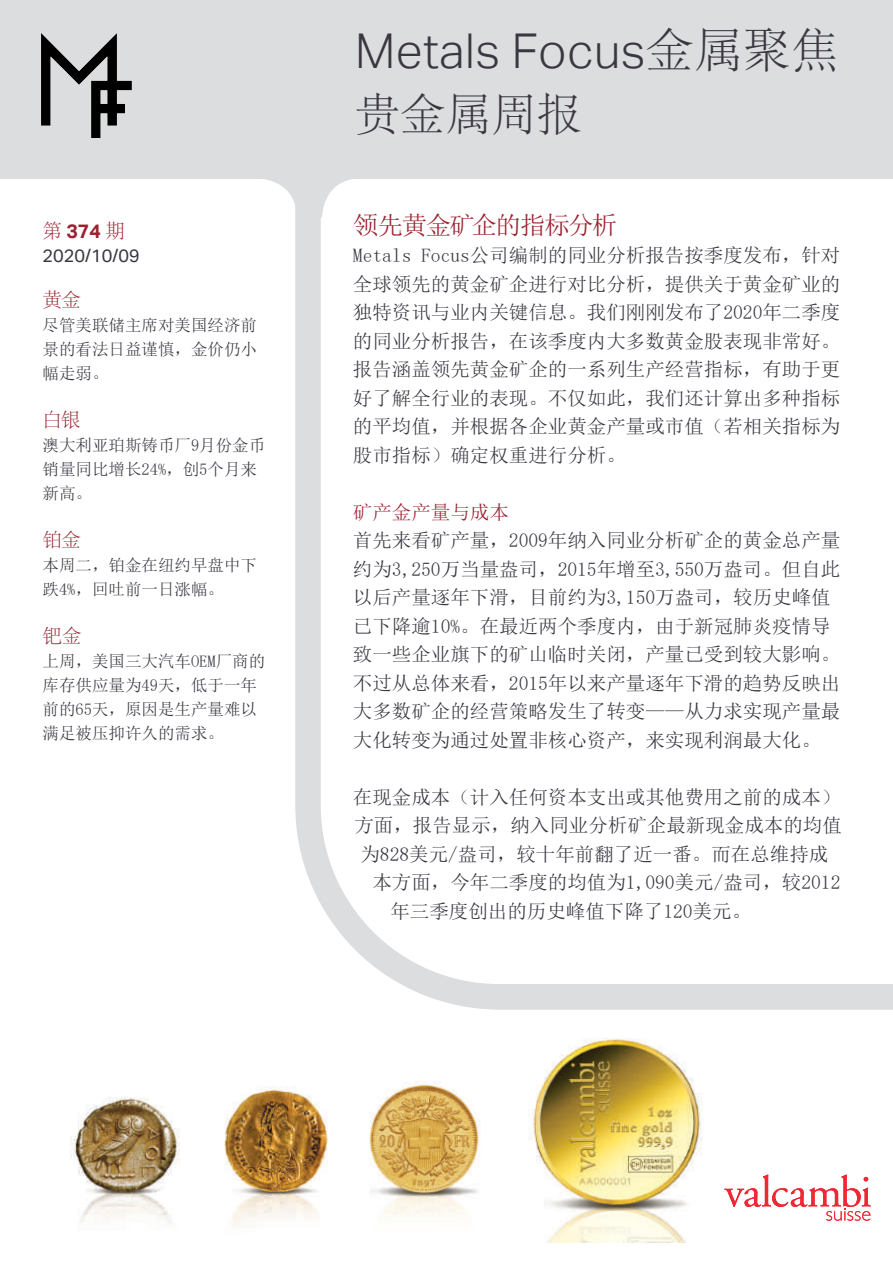
<style>
.page{position:relative;width:893px;height:1263px;background:#fff}
.page>*{position:absolute;margin:0;border:0;box-sizing:border-box;transform-origin:0 0}
.t1{font:300 54px "Aktiv Grotesk";letter-spacing:.01em;color:#3a3741}
.t2{font:300 48px "Aktiv Grotesk";letter-spacing:.01em;color:#3a3741}
.t3{font:300 45px "Adobe Song Std";letter-spacing:.01em;color:#3a3741}
.Chapter_Title{font:25.05px "Sim Sun";letter-spacing:-.06em;color:#9d2130}
.Main{font:300 19.5px "Adobe Song Std";letter-spacing:-.02em;color:#9d2130}
.Date{font:700 19.5px "Aktiv Grotesk";color:#9d2130}
.Chapter_Title-2{font:19.35px/28.5px "Sim Sun";color:#3a3741;text-align:justify}
.Chapter_Title-3{font:19.35px "Sim Sun";color:#9d2130}
.Date-2{font:18px "Aktiv Grotesk";color:#3a3741}
.Main-2{font:16.5px/24px "Sim Sun";color:#3a3741}
.s1{font-family:"Adobe Song Std";font-weight:300}
.s2{font-family:"Adobe Song Std"}
</style>
<div class="page">
<img style="left:70px;top:1097px;width:110px;height:126px">
<img style="left:224px;top:1087px;width:104px;height:139px">
<img style="left:369px;top:1082px;width:111px;height:135px">
<img style="left:529px;top:1038px;width:173px;height:204px">
<svg style="left:724px;top:1174px;width:147px;height:47px"></svg>
<svg style="left:295px;top:218px;width:598px;height:791px"></svg>
<div style="left:0;top:0;width:893px;height:179px;background:#dcdddf"></div>
<img style="left:41px;top:34px;width:90px;height:103px">
<svg style="left:257px;top:137px;width:104px;height:81px"></svg>
<p class="Date" style="left:43px;top:220px;width:84px"><span class="s1">第</span> 374 <span class="s1">期</span></p>
<p class="Date-2" style="left:43px;top:245px;width:99px">2020/10/09</p>
<p class="Main" style="left:43px;top:289px;width:40px">黄金</p>
<p class="Main-2" style="left:43px;top:313px;width:216px;text-align:justify">尽管美联储主席对美国经济前景的看法日益谨慎，金价仍小幅走弱。</p>
<p class="Main" style="left:43px;top:409px;width:40px">白银</p>
<p class="Main-2" style="left:43px;top:433px;width:224px">澳大利亚珀斯铸币厂9月份金币销量同比增长24%，创5个月来新高。</p>
<p class="Main" style="left:43px;top:529px;width:40px">铂金</p>
<p class="Main-2" style="left:43px;top:553px;width:216px">本周二，铂金在纽约早盘中下跌4%，回吐前一日涨幅。</p>
<p class="Main" style="left:43px;top:625px;width:41px">钯金</p>
<p class="Main-2" style="left:43px;top:649px;width:224px">上周，美国三大汽车OEM厂商的库存供应量为49天，低于一年前的65天，原因是生产量难以满足被压抑许久的需求。</p>
<h2 class="t2" style="left:355px;top:24px;width:486px">Metals Focus<span class="s2">金属聚焦</span></h2>
<h3 class="t3" style="left:355px;top:91px;width:228px">贵金属周报</h3>
<h1 class="t1" style="left:358px;top:22px;width:328px">Metals Focus</h1>
<p class="Chapter_Title" style="left:353px;top:212px;width:266px">领先黄金矿企的指标分析</p>
<p class="Chapter_Title-2" style="left:353px;top:241px;width:489px">Metals Focus公司编制的同业分析报告按季度发布，针对全球领先的黄金矿企进行对比分析，提供关于黄金矿业的独特资讯与业内关键信息。我们刚刚发布了2020年二季度的同业分析报告，在该季度内大多数黄金股表现非常好。报告涵盖领先黄金矿企的一系列生产经营指标，有助于更好了解全行业的表现。不仅如此，我们还计算出多种指标的平均值，并根据各企业黄金产量或市值（若相关指标为股市指标）确定权重进行分析。</p>
<p class="Chapter_Title-3" style="left:353px;top:502px;width:157px">矿产金产量与成本</p>
<p class="Chapter_Title-2" style="left:353px;top:526px;width:489px;text-align:left">首先来看矿产量，2009年纳入同业分析矿企的黄金总产量约为3,250万当量盎司，2015年增至3,550万盎司。但自此以后产量逐年下滑，目前约为3,150万盎司，较历史峰值已下降逾10%。在最近两个季度内，由于新冠肺炎疫情导致一些企业旗下的矿山临时关闭，产量已受到较大影响。不过从总体来看，2015年以来产量逐年下滑的趋势反映出大多数矿企的经营策略发生了转变——从力求实现产量最大化转变为通过处置非核心资产，来实现利润最大化。</p>
<p class="Chapter_Title-2" style="left:353px;top:783px;width:489px">在现金成本（计入任何资本支出或其他费用之前的成本）</p>
<p class="Chapter_Title-2" style="left:354px;top:811px;width:489px">方面，报告显示，纳入同业分析矿企最新现金成本的均值</p>
<p class="Chapter_Title-2" style="left:360px;top:840px;width:470px">为828美元/盎司，较十年前翻了近一番。而在总维持成</p>
<p class="Chapter_Title-2" style="left:372px;top:868px;width:470px">本方面，今年二季度的均值为1,090美元/盎司，较2012</p>
<p class="Chapter_Title-2" style="left:390px;top:897px;width:362px">年三季度创出的历史峰值下降了120美元。</p>
</div>
